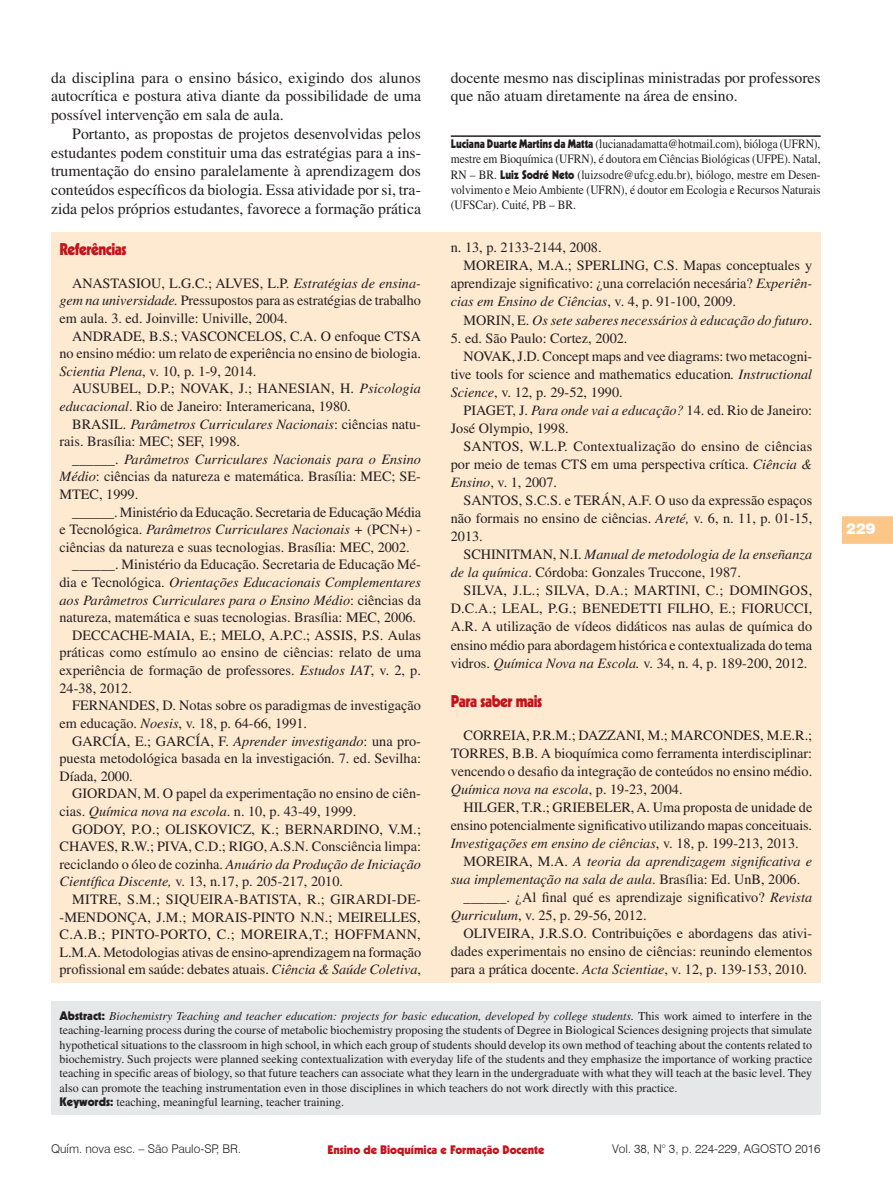
<style>
.page{position:relative;width:893px;height:1191px;background:#fff}
.page>*{position:absolute;margin:0;border:0;box-sizing:border-box;transform-origin:0 0}
.Seção{font:900 16.5px "Kabel";letter-spacing:-.03em;color:#c4121a;scale:.9 1}
.t1{font:15.75px/18.8px "Times";color:#231f20;text-align:justify}
.t2{font:900 15px "Swiss 721 BT";color:#fff}
.Bibliografia{font:14.25px/17.5px "Times";color:#231f20;text-align:justify}
.Bibliografia-2{font:italic 14.25px/18px "Times";color:#231f20}
.Credito_Autor{font:12.75px/15.3px "Times";color:#231f20;text-align:justify;scale:.9 1}
.Abstract{font:12px/14.4px "Times";color:#231f20;text-align:justify}
.t3{font:300 12px "Swiss 721 BT";color:#231f20}
.t4{font:900 12px "Kabel";color:#c4121a}
.s1{font-family:"Kabel";font-weight:900;font-size:12px}
.s2{font-style:italic}
.s3{font-style:normal}
.s4{font-family:"Kabel";font-weight:900}
</style>
<div class="page">
<svg style="left:842px;top:516px;width:51px;height:28px"></svg>
<hr style="left:451px;top:135px;width:370px;height:2px;background:#231f20">
<div style="left:51px;top:233px;width:770px;height:750px;background:#fee9d1"></div>
<div style="left:51px;top:1001px;width:770px;height:113px;background:#e6e7e9"></div>
<p class="t1" style="left:51px;top:68px;width:372px">da disciplina para o ensino básico, exigindo dos alunos autocrítica e postura ativa diante da possibilidade de uma possível intervenção em sala de aula.</p>
<p class="t1" style="left:51px;top:124px;width:371px;text-indent:21px">Portanto, as propostas de projetos desenvolvidas pelos estudantes podem constituir uma das estratégias para a ins&shy;trumentação do ensino paralelamente à aprendizagem dos conteúdos específicos da biologia. Essa atividade por si, tra&shy;zida pelos próprios estudantes, favorece a formação prática</p>
<p class="t1" style="left:451px;top:68px;width:371px">docente mesmo nas disciplinas ministradas por professores que não atuam diretamente na área de ensino.</p>
<p class="Credito_Autor" style="left:451px;top:136px;width:413px"><span class="s1">Luciana Duarte Martins da Matta</span> (lucianadamatta@hotmail.com), bióloga (UFRN), mestre em Bioquímica (UFRN), é doutora em Ciências Biológicas (UFPE). Natal, RN – BR. <span class="s1">Luiz Sodré Neto</span> (luizsodre@ufcg.edu.br), biólogo, mestre em Desen&shy;volvimento e Meio Ambiente (UFRN), é doutor em Ecologia e Recursos Naturais (UFSCar). Cuité, PB – BR.</p>
<p class="Bibliografia" style="left:451px;top:239px;width:152px">n. 13, p. 2133-2144, 2008.</p>
<p class="Bibliografia" style="left:451px;top:256px;width:363px;line-height:18px;text-indent:13px">MOREIRA, M.A.; SPERLING, C.S. Mapas conceptuales y aprendizaje significativo: ¿una correlación necesária? <span class="s2">Experiên&shy;cias em Ensino de Ciências</span>, v. 4, p. 91-100, 2009.</p>
<p class="Bibliografia-2" style="left:463px;top:311px;width:350px"><span class="s3">MORIN, E.</span> Os sete saberes necessários à educação do futuro<span class="s3">.</span></p>
<p class="Bibliografia" style="left:451px;top:329px;width:178px">5. ed. São Paulo: Cortez, 2002.</p>
<p class="Bibliografia" style="left:451px;top:347px;width:363px;line-height:18px;text-indent:13px">NOVAK, J.D. Concept maps and vee diagrams: two metacogni&shy;tive tools for science and mathematics education<span class="s2">. Instructional Science</span>, v. 12, p. 29-52, 1990.</p>
<p class="Bibliografia" style="left:451px;top:401px;width:363px;line-height:18px;text-indent:13px">PIAGET, J. <span class="s2">Para onde vai a educação?</span> 14. ed. Rio de Janeiro:<br>José Olympio, 1998.</p>
<p class="Bibliografia" style="left:451px;top:437px;width:363px;line-height:18px;text-indent:13px">SANTOS, W.L.P. Contextualização do ensino de ciências por meio de temas CTS em uma perspectiva crítica. <span class="s2">Ciência &amp; Ensino</span>, v. 1, 2007.</p>
<p class="Bibliografia" style="left:451px;top:491px;width:363px;line-height:18px;text-indent:13px">SANTOS, S.C.S. e TERÁN, A.F. O uso da expressão espaços não formais no ensino de ciências. <span class="s2">Areté,</span> v. 6, n. 11, p. 01-15, 2013.</p>
<p class="Bibliografia" style="left:451px;top:545px;width:363px;line-height:18px;text-indent:13px">SCHINITMAN, N.I. <span class="s2">Manual de metodologia de la enseñanza de la química</span>. Córdoba: Gonzales Truccone, 1987.</p>
<p class="Bibliografia" style="left:451px;top:581px;width:363px;line-height:18px;text-indent:13px">SILVA, J.L.; SILVA, D.A.; MARTINI, C.; DOMINGOS, D.C.A.; LEAL, P.G.; BENEDETTI FILHO, E.; FIORUCCI, A.R. A utilização de vídeos didáticos nas aulas de química do ensino médio para abordagem histórica e contextualizada do tema vidros. <span class="s2">Química Nova na Escola.</span> v. 34, n. 4, p. 189-200, 2012.</p>
<p class="Seção" style="left:451px;top:690px;width:103px">Para saber mais</p>
<p class="Bibliografia" style="left:451px;top:726px;width:363px;line-height:18px;text-indent:13px">CORREIA, P.R.M.; DAZZANI, M.; MARCONDES, M.E.R.; TORRES, B.B. A bioquímica como ferramenta interdisciplinar: vencendo o desafio da integração de conteúdos no ensino médio.<br><span class="s2">Química nova na escola</span>, p. 19-23, 2004.</p>
<p class="Bibliografia" style="left:451px;top:798px;width:363px;line-height:18px;text-indent:13px">HILGER, T.R.; GRIEBELER, A. Uma proposta de unidade de ensino potencialmente significativo utilizando mapas conceituais.<br><span class="s2">Investigações em ensino de ciências</span>, v. 18, p. 199-213, 2013.</p>
<p class="Bibliografia-2" style="left:451px;top:852px;width:363px;text-indent:13px"><span class="s3">MOREIRA, M.A.</span> A teoria da aprendizagem significativa e sua implementação na sala de aula<span class="s3">. Brasília: Ed. UnB, 2006.</span></p>
<p class="Bibliografia" style="left:451px;top:888px;width:363px;line-height:18px;text-indent:13px">______. ¿Al final qué es aprendizaje significativo? <span class="s2">Revista<br>Qurriculum</span>, v. 25, p. 29-56, 2012.</p>
<p class="Bibliografia" style="left:451px;top:924px;width:363px;line-height:18px;text-indent:13px">OLIVEIRA, J.R.S.O. Contribuições e abordagens das ativi&shy;dades experimentais no ensino de ciências: reunindo elementos para a prática docente. <span class="s2">Acta Scientiae</span>, v. 12, p. 139-153, 2010.</p>
<p class="Abstract" style="left:60px;top:1008px;width:754px"><span class="s4">Abstract:</span> <span class="s2">Biochemistry Teaching and teacher education: projects for basic education, developed by college students.</span> This work aimed to interfere in the teaching-learning process during the course of metabolic biochemistry proposing the students of Degree in Biological Sciences designing projects that simulate hypothetical situations to the classroom in high school, in which each group of students should develop its own method of teaching about the contents related to biochemistry. Such projects were planned seeking contextualization with everyday life of the students and they emphasize the importance of working practice teaching in specific areas of biology, so that future teachers can associate what they learn in the undergraduate with what they will teach at the basic level. They also can promote the teaching instrumentation even in those disciplines in which teachers do not work directly with this practice.</p>
<p class="Abstract" style="left:60px;top:1094px;width:286px"><span class="s4">Keywords:</span> teaching, meaningful learning, teacher training.</p>
<p class="Seção" style="left:60px;top:239px;width:76px">Referências</p>
<p class="Bibliografia" style="left:60px;top:274px;width:363px;text-indent:13px">ANASTASIOU, L.G.C.; ALVES, L.P. <span class="s2">Estratégias de ensina&shy;gem na universidade.</span> Pressupostos para as estratégias de trabalho em aula. 3. ed. Joinville: Univille, 2004.</p>
<p class="Bibliografia" style="left:60px;top:327px;width:363px;text-indent:13px">ANDRADE, B.S.; VASCONCELOS, C.A. O enfoque CTSA no ensino médio: um relato de experiência no ensino de biologia.<br><span class="s2">Scientia Plena</span>, v. 10, p. 1-9, 2014.</p>
<p class="Bibliografia" style="left:60px;top:380px;width:363px;text-indent:13px">AUSUBEL, D.P.; NOVAK, J.; HANESIAN, H. <span class="s2">Psicologia educacional</span>. Rio de Janeiro: Interamericana, 1980.</p>
<p class="Bibliografia" style="left:60px;top:415px;width:363px;text-indent:13px">BRASIL. <span class="s2">Parâmetros Curriculares Nacionais</span>: ciências natu&shy;rais. Brasília: MEC; SEF, 1998.</p>
<p class="Bibliografia" style="left:60px;top:450px;width:363px;text-indent:13px">______. <span class="s2">Parâmetros Curriculares Nacionais para o Ensino Médio</span>: ciências da natureza e matemática. Brasília: MEC; SE-MTEC, 1999.</p>
<p class="Bibliografia" style="left:60px;top:503px;width:363px;text-indent:13px">______. Ministério da Educação. Secretaria de Educação Média e Tecnológica. <span class="s2">Parâmetros Curriculares Nacionais +</span> (PCN+) - ciências da natureza e suas tecnologias. Brasília: MEC, 2002.</p>
<p class="Bibliografia" style="left:60px;top:556px;width:363px;text-indent:13px">______. Ministério da Educação. Secretaria de Educação Mé&shy;dia e Tecnológica. <span class="s2">Orientações Educacionais Complementares aos Parâmetros Curriculares para o Ensino Médio</span>: ciências da natureza, matemática e suas tecnologias. Brasília: MEC, 2006.</p>
<p class="Bibliografia" style="left:60px;top:626px;width:363px;text-indent:13px">DECCACHE-MAIA, E.; MELO, A.P.C.; ASSIS, P.S. Aulas práticas como estímulo ao ensino de ciências: relato de uma experiência de formação de professores. <span class="s2">Estudos IAT</span>, v. 2, p.<br>24-38, 2012.</p>
<p class="Bibliografia" style="left:60px;top:696px;width:363px;text-indent:13px">FERNANDES, D. Notas sobre os paradigmas de investigação em educação. <span class="s2">Noesis</span>, v. 18, p. 64-66, 1991.</p>
<p class="Bibliografia" style="left:60px;top:732px;width:363px;text-indent:13px">GARCÍA, E.; GARCÍA, F. <span class="s2">Aprender investigando</span>: una pro&shy;puesta metodológica basada en la investigación. 7. ed. Sevilha:<br>Díada, 2000.</p>
<p class="Bibliografia" style="left:60px;top:784px;width:363px;text-indent:13px">GIORDAN, M. O papel da experimentação no ensino de ciên&shy;cias. <span class="s2">Química nova na escola</span>. n. 10, p. 43-49, 1999.</p>
<p class="Bibliografia" style="left:60px;top:820px;width:363px;text-indent:13px">GODOY, P.O.; OLISKOVICZ, K.; BERNARDINO, V.M.; CHAVES, R.W.; PIVA, C.D.; RIGO, A.S.N. Consciência limpa: reciclando o óleo de cozinha. <span class="s2">Anuário da Produção de Iniciação Científica Discente,</span> v. 13, n.17, p. 205-217, 2010.</p>
<p class="Bibliografia" style="left:60px;top:890px;width:363px;text-indent:13px">MITRE, S.M.; SIQUEIRA-BATISTA, R.; GIRARDI-DE--MENDONÇA, J.M.; MORAIS-PINTO N.N.; MEIRELLES, C.A.B.; PINTO-PORTO, C.; MOREIRA,T.; HOFFMANN, L.M.A. Metodologias ativas de ensino-aprendizagem na formação profissional em saúde: debates atuais. <span class="s2">Ciência &amp; Saúde Coletiva</span>,</p>
<p class="t3" style="left:51px;top:1141px;width:192px">Quím. nova esc. – São Paulo-SP, BR.</p>
<p class="t3" style="left:612px;top:1141px;width:210px">Vol. 38, N° 3, p. 224-229, AGOSTO 2016</p>
<p class="t4" style="left:327px;top:1141px;width:218px">Ensino de Bioquímica e Formação Docente</p>
<p class="t2" style="left:846px;top:519px;width:31px">229</p>
</div>
